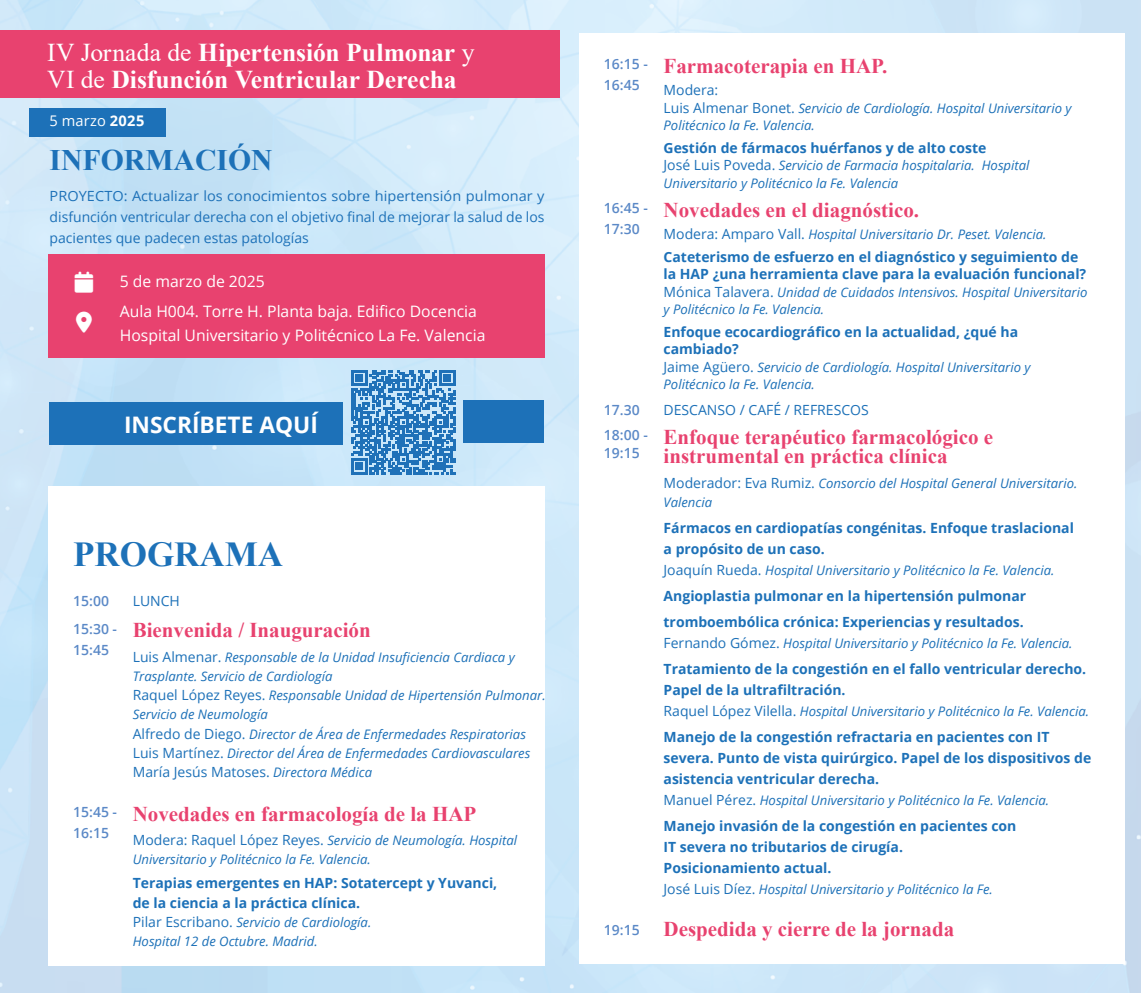
<style>
.page{position:relative;width:1141px;height:993px;background:#fff}
.page>*{position:absolute;margin:0;border:0;box-sizing:border-box;transform-origin:0 0}
.t1{font:700 35px "Times New Roman";color:#1d71b8}
.t2{font:700 29.75px "Times New Roman";color:#1d71b8}
.t3{font:700 25.55px/27.1px "Times New Roman";letter-spacing:-.005em;color:#fff}
.t4{font:700 22.75px "Open Sans";color:#fff}
.t5{font:700 21px/19.2px "Times New Roman";color:#e8426f}
.t6{font:15.75px/29.9px "Open Sans";color:#fff}
.t7{font:14.7px "Open Sans";letter-spacing:.01em;color:#fff}
.t8{font:700 14px/21px "Open Sans";color:#1d71b8}
.t9{font:14px/21px "Open Sans";color:#1d71b8;text-align:justify;scale:1.04 1}
.t10{font:14px "Open Sans";color:#1d71b8}
.t11{font:600 14px/21px "Open Sans";color:#5b89c7}
.t12{font:italic 13.12px/19.2px "Open Sans";color:#1d71b8}
.s1{font-weight:400}
.s2{font-weight:700}
.s3{font-style:normal;font-size:14px}
.s4{font-style:italic;font-size:13.12px}
.s5{font-family:"Open Sans";font-weight:600;font-size:14px;color:#5b89c7}
</style>
<div class="page">
<img style="left:0;top:0;width:1141px;height:992px">
<div style="left:48px;top:486px;width:496px;height:479px;background:#fff"></div>
<div style="left:50px;top:402px;width:293px;height:42px;background:#1d71b8"></div>
<div style="left:463px;top:400px;width:81px;height:43px;background:#1d71b8"></div>
<div style="left:48px;top:254px;width:496px;height:104px;background:#e8426f"></div>
<div style="left:0;top:30px;width:559px;height:67px;background:#e8426f"></div>
<div style="left:29px;top:108px;width:136px;height:28px;background:#1d71b8"></div>
<div style="left:579px;top:33px;width:546px;height:931px;background:#fff"></div>
<svg style="left:351px;top:370px;width:104px;height:104px;background:#5999ce"></svg>
<h3 class="t3" style="left:47px;top:38px;width:429px"><span class="s1">IV Jornada de</span> Hipertensión Pulmonar <span class="s1">y<br>VI de</span> Disfunción Ventricular Derecha</h3>
<p class="t7" style="left:50px;top:110px;width:96px">5 marzo <span class="s2">2025</span></p>
<h2 class="t2" style="left:50px;top:138px;width:225px">INFORMACIÓN</h2>
<p class="t9" style="left:50px;top:185px;width:477px">PROYECTO: Actualizar los conocimientos sobre hipertensión pulmonar y disfunción ventricular derecha con el objetivo final de mejorar la salud de los pacientes que padecen estas patologías</p>
<p class="t6" style="left:120px;top:266px;width:359px">5 de marzo de 2025<br>Aula H004. Torre H. Planta baja. Edifico Docencia</p>
<p class="t6" style="left:120px;top:320px;width:367px">Hospital Universitario y Politécnico La Fe. Valencia</p>
<h3 class="t4" style="left:124px;top:408px;width:195px">INSCRÍBETE AQUÍ</h3>
<h1 class="t1" style="left:73px;top:529px;width:211px">PROGRAMA</h1>
<p class="t11" style="left:73px;top:590px;width:37px">15:00</p>
<p class="t10" style="left:133px;top:591px;width:49px">LUNCH</p>
<p class="t11" style="left:73px;top:617px;width:45px">15:30 -<br>15:45</p>
<h3 class="t5" style="left:133px;top:619px;width:240px">Bienvenida / Inauguración</h3>
<p class="t12" style="left:133px;top:646px;width:415px"><span class="s3">Luis Almenar.</span> Responsable de la Unidad Insuficiencia Cardiaca y Trasplante. Servicio de Cardiología<br><span class="s3">Raquel López Reyes.</span> Responsable Unidad de Hipertensión Pulmonar.<br>Servicio de Neumología<br><span class="s3">Alfredo de Diego.</span> Director de Área de Enfermedades Respiratorias <span class="s3">Luis Martínez.</span> Director del Área de Enfermedades Cardiovasculares</p>
<p class="t10" style="left:133px;top:762px;width:241px">María Jesús Matoses. <span class="s4">Directora Médica</span></p>
<p class="t11" style="left:73px;top:800px;width:45px">15:45 -<br>16:15</p>
<h3 class="t5" style="left:133px;top:803px;width:345px">Novedades en farmacología de la HAP</h3>
<p class="t12" style="left:133px;top:829px;width:386px"><span class="s3">Modera: Raquel López Reyes.</span> Servicio de Neumología. Hospital<br>Universitario y Politécnico la Fe. Valencia.</p>
<p class="t8" style="left:133px;top:872px;width:366px;line-height:19.2px">Terapias emergentes en HAP: Sotatercept y Yuvanci, de la ciencia a la práctica clínica.</p>
<p class="t12" style="left:133px;top:911px;width:240px"><span class="s3">Pilar Escribano.</span> Servicio de Cardiología.<br>Hospital 12 de Octubre. Madrid.</p>
<p class="t11" style="left:604px;top:53px;width:45px">16:15 -<br>16:45</p>
<h3 class="t5" style="left:664px;top:55px;width:225px">Farmacoterapia en HAP.</h3>
<p class="t10" style="left:664px;top:80px;width:56px">Modera:</p>
<p class="t12" style="left:664px;top:99px;width:409px;line-height:17.5px"><span class="s3">Luis Almenar Bonet.</span> Servicio de Cardiología. Hospital Universitario y<br>Politécnico la Fe. Valencia.</p>
<p class="t8" style="left:664px;top:136px;width:324px">Gestión de fármacos huérfanos y de alto coste</p>
<p class="t12" style="left:664px;top:156px;width:367px;line-height:17.5px"><span class="s3">José Luis Poveda.</span> Servicio de Farmacia hospitalaria. Hospital<br>Universitario y Politécnico la Fe. Valencia</p>
<p class="t11" style="left:604px;top:197px;width:45px">16:45 -<br>17:30</p>
<h3 class="t5" style="left:664px;top:199px;width:257px">Novedades en el diagnóstico.</h3>
<p class="t12" style="left:664px;top:224px;width:385px"><span class="s3">Modera: Amparo Vall.</span> Hospital Universitario Dr. Peset. Valencia.</p>
<p class="t8" style="left:664px;top:247px;width:424px;line-height:17.5px">Cateterismo de esfuerzo en el diagnóstico y seguimiento de la HAP ¿una herramienta clave para la evaluación funcional?</p>
<p class="t12" style="left:664px;top:283px;width:425px;line-height:17.5px"><span class="s3">Mónica Talavera.</span> Unidad de Cuidados Intensivos. Hospital Universitario y Politécnico la Fe. Valencia.</p>
<p class="t8" style="left:664px;top:322px;width:356px;line-height:17.5px">Enfoque ecocardiográfico en la actualidad, ¿qué ha cambiado?</p>
<p class="t12" style="left:664px;top:358px;width:369px;line-height:17.5px"><span class="s3">Jaime Agüero.</span> Servicio de Cardiología. Hospital Universitario y<br>Politécnico la Fe. Valencia.</p>
<p class="t11" style="left:604px;top:399px;width:37px">17.30</p>
<p class="t10" style="left:664px;top:400px;width:207px">DESCANSO / CAFÉ / REFRESCOS</p>
<p class="t11" style="left:604px;top:426px;width:45px;line-height:17.5px">18:00 -<br>19:15</p>
<h3 class="t5" style="left:664px;top:426px;width:331px">Enfoque terapéutico farmacológico e instrumental en práctica clínica</h3>
<p class="t12" style="left:664px;top:472px;width:415px"><span class="s3">Moderador: Eva Rumiz.</span> Consorcio del Hospital General Universitario.<br>Valencia</p>
<p class="t8" style="left:664px;top:516px;width:412px">Fármacos en cardiopatías congénitas. Enfoque traslacional a propósito de un caso.</p>
<p class="t12" style="left:664px;top:560px;width:392px"><span class="s3">Joaquín Rueda.</span> Hospital Universitario y Politécnico la Fe. Valencia.</p>
<p class="t8" style="left:664px;top:582px;width:364px;line-height:25.9px">Angioplastia pulmonar en la hipertensión pulmonar tromboembólica crónica: Experiencias y resultados.</p>
<p class="t12" style="left:664px;top:632px;width:410px"><span class="s3">Fernando Gómez.</span> Hospital Universitario y Politécnico la Fe. Valencia.</p>
<p class="t8" style="left:664px;top:657px;width:424px">Tratamiento de la congestión en el fallo ventricular derecho.<br>Papel de la ultrafiltración.</p>
<p class="t12" style="left:664px;top:700px;width:427px"><span class="s3">Raquel López Vilella.</span> Hospital Universitario y Politécnico la Fe. Valencia.</p>
<p class="t8" style="left:664px;top:725px;width:429px">Manejo de la congestión refractaria en pacientes con IT severa. Punto de vista quirúrgico. Papel de los dispositivos de asistencia ventricular derecha.</p>
<p class="t12" style="left:664px;top:789px;width:387px"><span class="s3">Manuel Pérez.</span> Hospital Universitario y Politécnico la Fe. Valencia.</p>
<p class="t8" style="left:664px;top:814px;width:354px">Manejo invasión de la congestión en pacientes con<br>IT severa no tributarios de cirugía.<br>Posicionamiento actual.</p>
<p class="t12" style="left:664px;top:878px;width:331px"><span class="s3">José Luis Díez.</span> Hospital Universitario y Politécnico la Fe.</p>
<h3 class="t5" style="left:604px;top:918px;width:352px"><span class="s5">19:15</span> Despedida y cierre de la jornada</h3>
</div>
